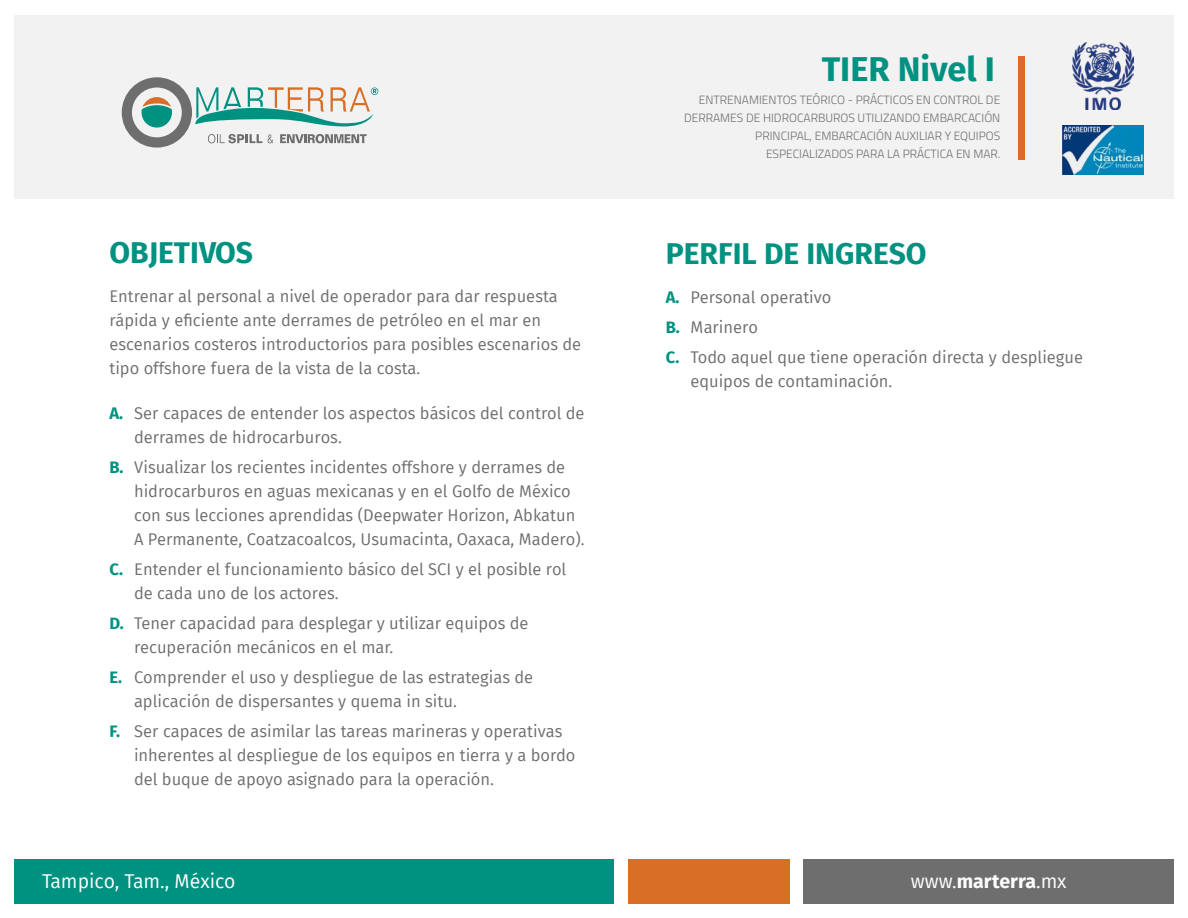
<style>
.page{position:relative;width:1188px;height:918px;background:#fff}
.page>*{position:absolute;margin:0;border:0;box-sizing:border-box;transform-origin:0 0}
.t1{font:700 34.35px "Fira Sans";color:#009281}
.t2{font:700 30px "Fira Sans";color:#009281}
.t3{font:19.5px "Fira Sans";color:#fff}
.t4{font:700 19.5px "Fira Sans";color:#fff}
.t5{font:16.5px/24px "Fira Sans";color:#6e6e6f}
.t6{font:300 12px/18px "Titillium Web";color:#6e6e6f;text-align:right}
.s1{font-weight:700;color:#009281}
.s2{font-weight:400}
</style>
<div class="page">
<div style="left:14px;top:859px;width:600px;height:45px;background:#009281"></div>
<div style="left:628px;top:859px;width:161px;height:45px;background:#d96e26"></div>
<div style="left:803px;top:859px;width:371px;height:45px;background:#6e6e6f"></div>
<div style="left:14px;top:15px;width:1160px;height:183px;background:#f2f2f3"></div>
<div style="left:1019px;top:56px;width:6px;height:104px;background:#d96e26"></div>
<svg style="left:122px;top:77px;width:256px;height:71px"></svg>
<img style="left:1073px;top:43px;width:61px;height:66px">
<img style="left:1063px;top:125px;width:80px;height:49px">
<h2 class="t2" style="left:109px;top:232px;width:145px">OBJETIVOS</h2>
<p class="t5" style="left:109px;top:285px;width:473px">Entrenar al personal a nivel de operador para dar respuesta rápida y eficiente ante derrames de petróleo en el mar en escenarios costeros introductorios para posibles escenarios de tipo offshore fuera de la vista de la costa.</p>
<p class="t5" style="left:134px;top:402px;width:452px;text-indent:-25px"><span class="s1">A.</span> Ser capaces de entender los aspectos básicos del control de derrames de hidrocarburos.</p>
<p class="t5" style="left:134px;top:456px;width:452px;text-indent:-25px"><span class="s1">B.</span> Visualizar los recientes incidentes offshore y derrames de hidrocarburos en aguas mexicanas y en el Golfo de México con sus lecciones aprendidas (Deepwater Horizon, Abkatun A Permanente, Coatzacoalcos, Usumacinta, Oaxaca, Madero).</p>
<p class="t5" style="left:134px;top:558px;width:434px;text-indent:-25px"><span class="s1">C.</span> Entender el funcionamiento básico del SCI y el posible rol de cada uno de los actores.</p>
<p class="t5" style="left:134px;top:612px;width:396px;text-indent:-25px"><span class="s1">D.</span> Tener capacidad para desplegar y utilizar equipos de recuperación mecánicos en el mar.</p>
<p class="t5" style="left:134px;top:666px;width:401px;text-indent:-25px"><span class="s1">E.</span> Comprender el uso y despliegue de las estrategias de aplicación de dispersantes y quema in situ.</p>
<p class="t5" style="left:134px;top:720px;width:443px;text-indent:-25px"><span class="s1">F.</span> Ser capaces de asimilar las tareas marineras y operativas inherentes al despliegue de los equipos en tierra y a bordo del buque de apoyo asignado para la operación.</p>
<h1 class="t1" style="left:822px;top:45px;width:175px">TIER Nivel I</h1>
<p class="t6" style="left:684px;top:90px;width:318px">ENTRENAMIENTOS TEÓRICO - PRÁCTICOS EN CONTROL DE DERRAMES DE HIDROCARBUROS UTILIZANDO EMBARCACIÓN PRINCIPAL, EMBARCACIÓN AUXILIAR Y EQUIPOS ESPECIALIZADOS PARA LA PRÁCTICA EN MAR.</p>
<h2 class="t2" style="left:666px;top:233px;width:262px">PERFIL DE INGRESO</h2>
<p class="t5" style="left:666px;top:283px;width:419px;line-height:30px"><span class="s1">A.</span> Personal operativo<br><span class="s1">B.</span> Marinero<br><span class="s1">C.</span> Todo aquel que tiene operación directa y despliegue</p>
<p class="t5" style="left:690px;top:370px;width:204px">equipos de contaminación.</p>
<p class="t3" style="left:42px;top:867px;width:195px">Tampico, Tam., México</p>
<p class="t4" style="left:911px;top:867px;width:157px"><span class="s2">www.</span>marterra<span class="s2">.mx</span></p>
</div>
